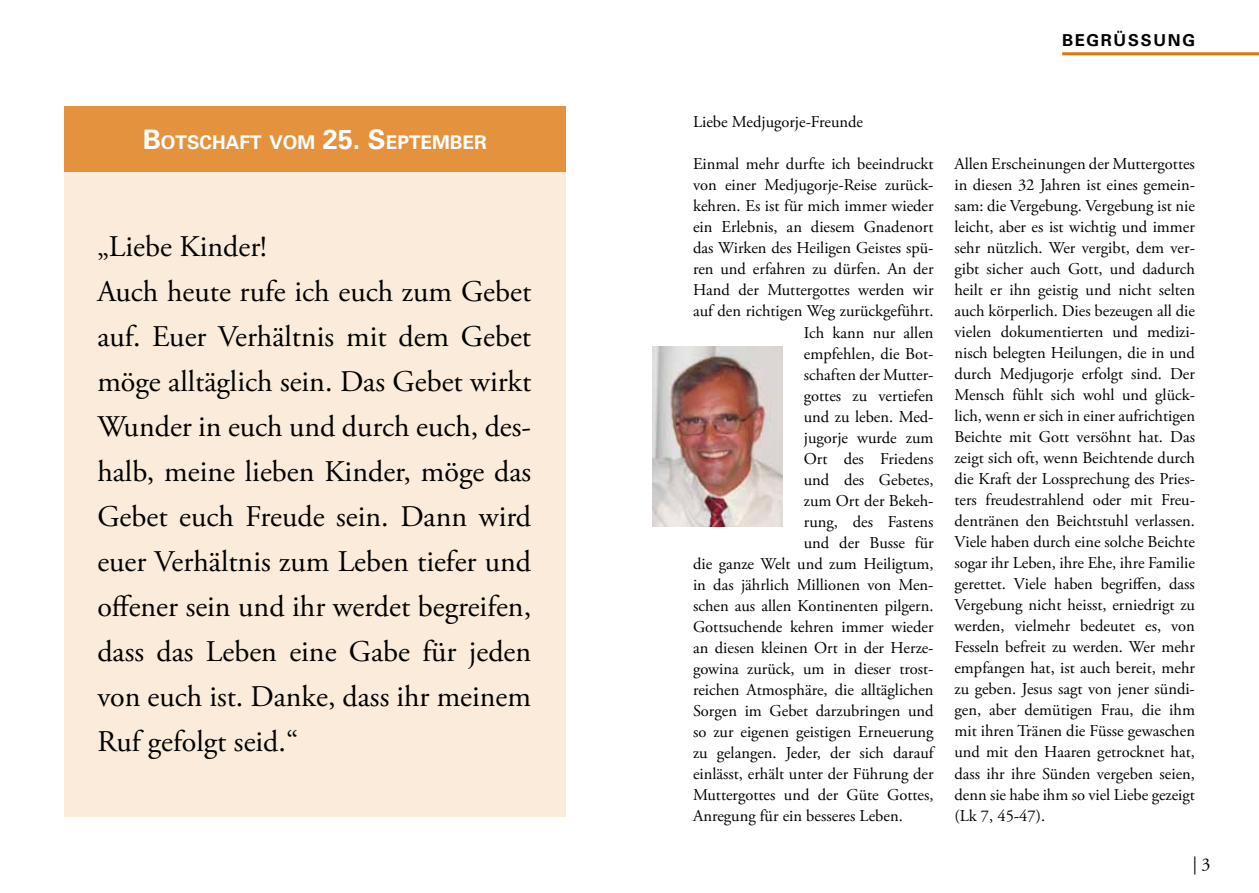
<style>
.page{position:relative;width:1259px;height:893px;background:#fff}
.page>*{position:absolute;margin:0;border:0;box-sizing:border-box;transform-origin:0 0}
.t1{font:30px/45px "Adobe Garamond Pro";color:#000}
.t2{font:700 18.9px "Univers";color:#fff}
.t3{font:18px "Adobe Garamond Pro";color:#000}
.t4{font:16.5px/21px "Adobe Garamond Pro";color:#000;text-align:justify}
.t5{font:700 16.5px "Univers";letter-spacing:.1em;color:#000}
.s1{font-size:27px}
</style>
<div class="page">
<hr style="left:1062px;top:52px;width:197px;height:3px;background:#dd7602">
<div style="left:64px;top:106px;width:502px;height:710px;background:#fbebda"></div>
<div style="left:64px;top:106px;width:502px;height:66px;background:#e4923d"></div>
<img style="left:652px;top:347px;width:130px;height:179px">
<p class="t2" style="left:143px;top:131px;width:345px"><span class="s1">B</span>OTSCHAFT VOM <span class="s1">25. S</span>EPTEMBER</p>
<p class="t1" style="left:97px;top:225px;width:435px">„Liebe Kinder!<br>Auch heute rufe ich euch zum Gebet auf. Euer Verhältnis mit dem Gebet möge alltäglich sein. Das Gebet wirkt<br>Wunder in euch und durch euch, des&shy;halb, meine lieben Kinder, möge das<br>Gebet euch Freude sein. Dann wird euer Verhältnis zum Leben tiefer und offener sein und ihr werdet begreifen, dass das Leben eine Gabe für jeden von euch ist. Danke, dass ihr meinem<br>Ruf gefolgt seid.“</p>
<p class="t5" style="left:1062px;top:30px;width:135px">BEGRÜSSUNG</p>
<p class="t4" style="left:693px;top:112px;width:172px">Liebe Medjugorje-Freunde</p>
<p class="t4" style="left:693px;top:154px;width:242px">Einmal mehr durfte ich beeindruckt</p>
<p class="t4" style="left:693px;top:175px;width:242px">von einer Medjugorje-Reise zurück-</p>
<p class="t4" style="left:693px;top:196px;width:242px">kehren. Es ist für mich immer wieder</p>
<p class="t4" style="left:693px;top:217px;width:242px">ein Erlebnis, an diesem Gnadenort</p>
<p class="t4" style="left:693px;top:238px;width:242px">das Wirken des Heiligen Geistes spü-</p>
<p class="t4" style="left:693px;top:259px;width:242px">ren und erfahren zu dürfen. An der</p>
<p class="t4" style="left:693px;top:280px;width:242px">Hand der Muttergottes werden wir</p>
<p class="t4" style="left:693px;top:301px;width:242px">auf den richtigen Weg zurückgeführt.</p>
<p class="t4" style="left:804px;top:322px;width:131px">Ich kann nur allen</p>
<p class="t4" style="left:804px;top:343px;width:131px">empfehlen, die Bot-</p>
<p class="t4" style="left:804px;top:364px;width:131px">schaften der Mutter-</p>
<p class="t4" style="left:804px;top:385px;width:131px">gottes zu vertiefen</p>
<p class="t4" style="left:804px;top:406px;width:131px">und zu leben. Med-</p>
<p class="t4" style="left:804px;top:427px;width:131px">jugorje wurde zum</p>
<p class="t4" style="left:804px;top:448px;width:131px">Ort des Friedens</p>
<p class="t4" style="left:804px;top:469px;width:131px">und des Gebetes,</p>
<p class="t4" style="left:804px;top:490px;width:131px">zum Ort der Bekeh-</p>
<p class="t4" style="left:804px;top:511px;width:131px">rung, des Fastens</p>
<p class="t4" style="left:804px;top:532px;width:131px">und der Busse für</p>
<p class="t4" style="left:693px;top:553px;width:242px">die ganze Welt und zum Heiligtum,</p>
<p class="t4" style="left:693px;top:574px;width:242px">in das jährlich Millionen von Men-</p>
<p class="t4" style="left:693px;top:595px;width:242px">schen aus allen Kontinenten pilgern.</p>
<p class="t4" style="left:693px;top:616px;width:242px">Gottsuchende kehren immer wieder</p>
<p class="t4" style="left:693px;top:637px;width:242px">an diesen kleinen Ort in der Herze-</p>
<p class="t4" style="left:693px;top:658px;width:242px">gowina zurück, um in dieser trost-</p>
<p class="t4" style="left:693px;top:679px;width:242px">reichen Atmosphäre, die alltäglichen</p>
<p class="t4" style="left:693px;top:700px;width:242px">Sorgen im Gebet darzubringen und</p>
<p class="t4" style="left:693px;top:721px;width:242px">so zur eigenen geistigen Erneuerung</p>
<p class="t4" style="left:693px;top:742px;width:242px">zu gelangen. Jeder, der sich darauf</p>
<p class="t4" style="left:693px;top:763px;width:242px">einlässt, erhält unter der Führung der</p>
<p class="t4" style="left:693px;top:784px;width:242px">Muttergottes und der Güte Gottes,</p>
<p class="t4" style="left:693px;top:805px;width:211px">Anregung für ein besseres Leben.</p>
<p class="t4" style="left:954px;top:154px;width:242px">Allen Erscheinungen der Muttergottes in diesen 32 Jahren ist eines gemein&shy;sam: die Vergebung. Vergebung ist nie leicht, aber es ist wichtig und immer sehr nützlich. Wer vergibt, dem ver&shy;gibt sicher auch Gott, und dadurch heilt er ihn geistig und nicht selten auch körperlich. Dies bezeugen all die vielen dokumentierten und medizi&shy;nisch belegten Heilungen, die in und durch Medjugorje erfolgt sind. Der Mensch fühlt sich wohl und glück&shy;lich, wenn er sich in einer aufrichtigen Beichte mit Gott versöhnt hat. Das zeigt sich oft, wenn Beichtende durch die Kraft der Lossprechung des Pries&shy;ters freudestrahlend oder mit Freu&shy;dentränen den Beichtstuhl verlassen.<br>Viele haben durch eine solche Beichte sogar ihr Leben, ihre Ehe, ihre Familie gerettet. Viele haben begriffen, dass Vergebung nicht heisst, erniedrigt zu werden, vielmehr bedeutet es, von Fesseln befreit zu werden. Wer mehr empfangen hat, ist auch bereit, mehr zu geben. Jesus sagt von jener sündi&shy;gen, aber demütigen Frau, die ihm mit ihren Tränen die Füsse gewaschen und mit den Haaren getrocknet hat, dass ihr ihre Sünden vergeben seien, denn sie habe ihm so viel Liebe gezeigt (Lk 7, 45-47).</p>
<p class="t3" style="left:1192px;top:853px;width:19px">| 3</p>
</div>
